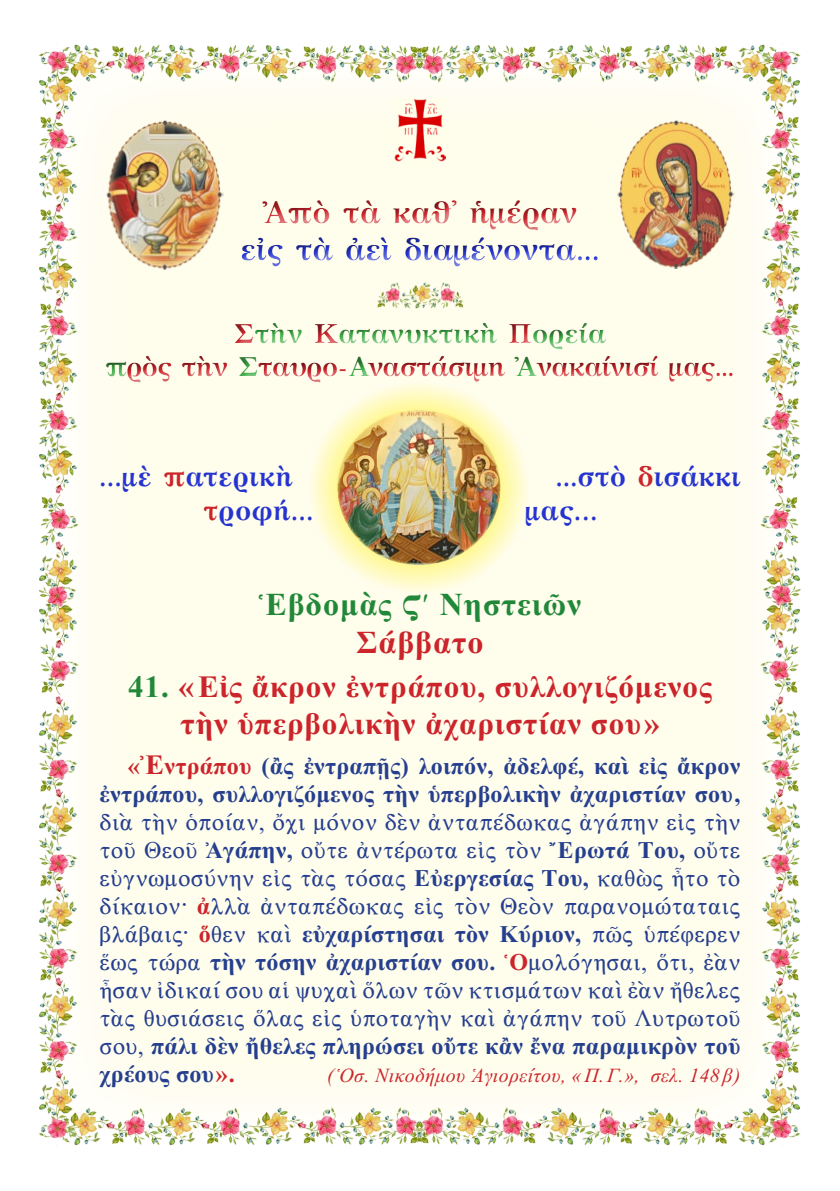
<style>
.page{position:relative;width:840px;height:1191px;background:#fff}
.page>*{position:absolute;margin:0;border:0;box-sizing:border-box;transform-origin:0 0}
.t1{font:32px "CTOS New Times Bold Test 1";letter-spacing:.03em;color:#228839}
.t2{font:32px "CTOS New Times Bold Test 1";letter-spacing:.03em;color:#cc242b}
.t3{font:31px "CTOS New Times Bold Test 1";letter-spacing:.03em;color:#cc242b}
.t4{font:700 31px "GFS Artemisia";color:#2534d0}
.t5{font:700 31px "GFS Artemisia";color:#cc242b}
.t6{font:700 28px "GFS Artemisia";letter-spacing:.03em;color:#2534d0;scale:.96 1}
.t7{font:700 27.4px/33px "GFS Artemisia";letter-spacing:-.02em;color:#cc242b;text-align:center}
.t8{font:24px/28px "CTOS New Times Roman Test 1";letter-spacing:.01em;color:#253f8e;text-align:justify}
.t9{font:20px "CTOS New Times Italic Test 1";letter-spacing:.02em;color:#cc242b}
.s1{color:#40ae49}
.s2{color:#cc242b}
.s3{color:#228839}
.s4{font-family:"CTOS New Times Bold Test 1";color:#cc242b}
.s5{font-family:"CTOS New Times Bold Test 1";font-size:28px;color:#cc242b}
.s6{font-family:"CTOS New Times Bold Test 1"}
</style>
<div class="page">
<img style="left:39px;top:43px;width:761px;height:1103px">
<img style="left:394px;top:99px;width:51px;height:62px">
<div style="left:230px;top:190px;width:382px;height:85px;background:#fffdec"></div>
<div style="left:227px;top:185px;width:382px;height:83px;background:#231f20;opacity:.75"></div>
<img style="left:106px;top:116px;width:118px;height:154px">
<img style="left:617px;top:116px;width:117px;height:153px">
<div style="left:99px;top:313px;width:647px;height:75px;background:#fffdec"></div>
<div style="left:99px;top:311px;width:645px;height:73px;background:#231f20;opacity:.75"></div>
<img style="left:375px;top:281px;width:89px;height:32px">
<div style="left:309px;top:382px;width:219px;height:211px;background:#fff101;opacity:.75"></div>
<img style="left:337px;top:410px;width:163px;height:155px">
<p class="t5" style="left:263px;top:186px;width:315px">Ἀπὸ τὰ καθ᾿ ἡμέραν</p>
<p class="t4" style="left:240px;top:223px;width:360px">εἰς τὰ ἀεὶ διαμένοντα...</p>
<p class="t7" style="left:106px;top:314px;width:630px">Σ<span class="s1">τὴν</span> Κ<span class="s1">ατανυκτικὴ</span> Π<span class="s1">ορεία<br>π</span>ρὸς τὴν <span class="s1">Σ</span>ταυρο-<span class="s1">Α</span>ναστάσιμη <span class="s1">Ἀ</span>νακαίνισί μας...</p>
<p class="t6" style="left:99px;top:453px;width:203px">...μὲ <span class="s2">π</span>ατερικὴ</p>
<p class="t6" style="left:203px;top:487px;width:116px"><span class="s2">τ</span>ροφή...</p>
<p class="t6" style="left:555px;top:453px;width:194px">...στὸ <span class="s2">δ</span>ισάκκι</p>
<p class="t6" style="left:524px;top:487px;width:77px">μας...</p>
<p class="t1" style="left:258px;top:586px;width:324px">Ἑβδομὰς Ϛ´ Νηστειῶν</p>
<p class="t2" style="left:356px;top:624px;width:128px">Σάββατο</p>
<p class="t3" style="left:128px;top:669px;width:585px"><span class="s3">41.</span> «Εἰς ἄκρον ἐντράπου, συλλογιζόμενος</p>
<p class="t3" style="left:180px;top:707px;width:480px">τὴν ὑπερβολικὴν ἀχαριστίαν σου»</p>
<p class="t8" style="left:99px;top:752px;width:642px;text-indent:28px"><span class="s4">«</span><span class="s5">Ἐ</span><span class="s4">ντράπου</span> <span class="s6">(ἂς ἐντραπῇς) λοιπόν, ἀδελφέ, καὶ εἰς ἄκρον ἐντράπου, συλλογιζόμενος τὴν ὑπερβολικὴν ἀχαριστίαν σου, </span>διὰ τὴν ὁποίαν, ὄχι μόνον δὲν ἀνταπέδωκας ἀγάπην εἰς τὴν τοῦ Θεοῦ <span class="s6">Ἀγάπην,</span> οὔτε ἀντέρωτα εἰς τὸν <span class="s6">Ἔρωτά Του,</span> οὔτε εὐγνωμοσύνην εἰς τὰς τόσας <span class="s6">Εὐεργεσίας Του,</span> καθὼς ἦτο τὸ δίκαιον· <span class="s4">ἀ</span>λλὰ ἀνταπέδωκας εἰς τὸν Θεὸν παρανομώταταις βλάβαις· <span class="s4">ὅ</span>θεν καὶ <span class="s6">εὐχαρίστησαι τὸν Κύριον,</span> πῶς ὑπέφερεν ἕως τώρα <span class="s6">τὴν τόσην ἀχαριστίαν σου.</span> <span class="s4">Ὁ</span>μολόγησαι, ὅτι, ἐὰν ἦσαν ἰδικαί σου αἱ ψυχαὶ ὅλων τῶν κτισμάτων καὶ ἐὰν ἤθελες τὰς θυσιάσεις ὅλας εἰς ὑποταγὴν καὶ ἀγάπην τοῦ Λυτρωτοῦ σου, <span class="s6">πάλι δὲν ἤθελες πληρώσει οὔτε κἂν ἔνα παραμικρὸν τοῦ χρέους σου</span><span class="s4">».</span></p>
<p class="t9" style="left:326px;top:1064px;width:415px">(Ὁσ. Νικοδήμου Ἁγιορείτου, «Π.Γ.», σελ. 148β)</p>
</div>
